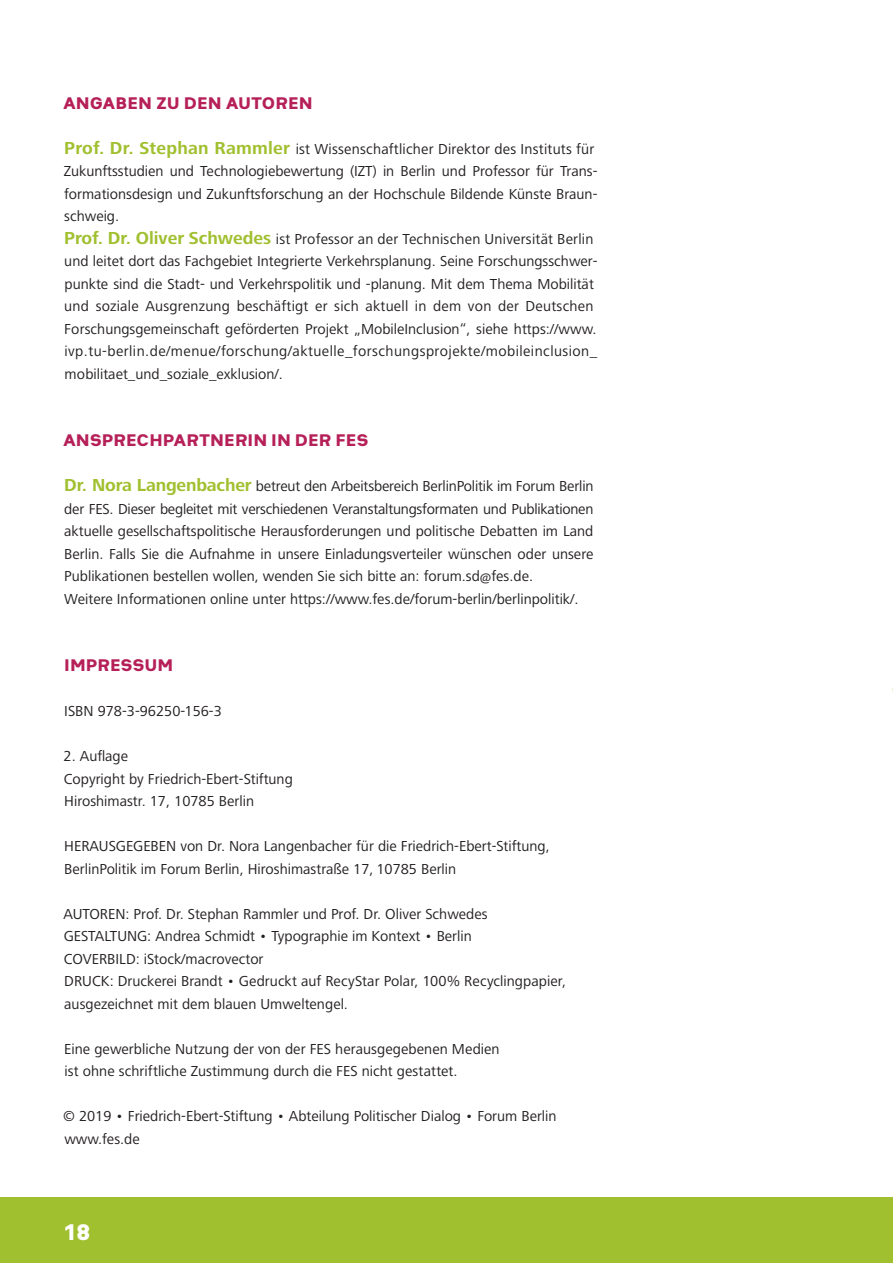
<style>
.page{position:relative;width:893px;height:1263px;background:#fff}
.page>*{position:absolute;margin:0;border:0;box-sizing:border-box;transform-origin:0 0}
.t1{font:800 24px "Heimat Sans";color:#fff}
.t2{font:800 18px "Heimat Sans";color:#b62058}
.t3{font:15px/22.5px "Frutiger Next LT";color:#231f20}
.s1{font-weight:700;font-size:18px;color:#a1c030}
</style>
<div class="page">
<div style="left:0;top:1198px;width:893px;height:65px;background:#a1c030"></div>
<p class="t2" style="left:63px;top:91px;width:251px">ANGABEN ZU DEN AUTOREN</p>
<p class="t3" style="left:64px;top:138px;width:535px"><span class="s1">Prof. Dr. Stephan Rammler</span> ist Wissenschaftlicher Direktor des Instituts für Zukunftsstudien und Technologiebewertung (IZT) in Berlin und Professor für Trans&shy;formationsdesign und Zukunftsforschung an der Hochschule Bildende Künste Braun&shy;schweig.<br><span class="s1">Prof. Dr. Oliver Schwedes</span> ist Professor an der Technischen Universität Berlin und leitet dort das Fachgebiet Integrierte Verkehrsplanung. Seine Forschungsschwer&shy;punkte sind die Stadt- und Verkehrspolitik und -planung. Mit dem Thema Mobilität und soziale Ausgrenzung beschäftigt er sich aktuell in dem von der Deutschen Forschungsgemeinschaft geförderten Projekt „MobileInclusion“, siehe https://www. ivp.tu-berlin.de/menue/forschung/aktuelle_forschungsprojekte/mobileinclusion_ mobilitaet_und_soziale_exklusion/.</p>
<p class="t2" style="left:63px;top:428px;width:307px">ANSPRECHPARTNERIN IN DER FES</p>
<p class="t3" style="left:64px;top:475px;width:531px"><span class="s1">Dr. Nora Langenbacher</span> betreut den Arbeitsbereich BerlinPolitik im Forum Berlin der FES. Dieser begleitet mit verschiedenen Veranstaltungsformaten und Publikationen aktuelle gesellschaftspolitische Herausforderungen und politische Debatten im Land Berlin. Falls Sie die Aufnahme in unsere Einladungsverteiler wünschen oder unsere Publikationen bestellen wollen, wenden Sie sich bitte an: forum.sd@fes.de.<br>Weitere Informationen online unter https://www.fes.de/forum-berlin/berlinpolitik/.</p>
<p class="t2" style="left:64px;top:653px;width:111px">IMPRESSUM</p>
<p class="t3" style="left:64px;top:700px;width:159px">ISBN 978-3-96250-156-3</p>
<p class="t3" style="left:64px;top:745px;width:231px">2. Auflage<br>Copyright by Friedrich-Ebert-Stiftung<br>Hiroshimastr. 17, 10785 Berlin</p>
<p class="t3" style="left:64px;top:835px;width:487px">HERAUSGEGEBEN von Dr. Nora Langenbacher für die Friedrich-Ebert-Stiftung,<br>BerlinPolitik im Forum Berlin, Hiroshimastraße 17, 10785 Berlin</p>
<p class="t3" style="left:63px;top:903px;width:504px">AUTOREN: Prof. Dr. Stephan Rammler und Prof. Dr. Oliver Schwedes GESTALTUNG: Andrea Schmidt • Typographie im Kontext • Berlin<br>COVERBILD: iStock/macrovector<br>DRUCK: Druckerei Brandt • Gedruckt auf RecyStar Polar, 100% Recyclingpapier, ausgezeichnet mit dem blauen Umweltengel.</p>
<p class="t3" style="left:64px;top:1038px;width:437px">Eine gewerbliche Nutzung der von der FES herausgegebenen Medien ist ohne schriftliche Zustimmung durch die FES nicht gestattet.</p>
<p class="t3" style="left:63px;top:1105px;width:495px">© 2019 • Friedrich-Ebert-Stiftung • Abteilung Politischer Dialog • Forum Berlin www.fes.de</p>
<h1 class="t1" style="left:64px;top:1216px;width:28px">18</h1>
</div>
